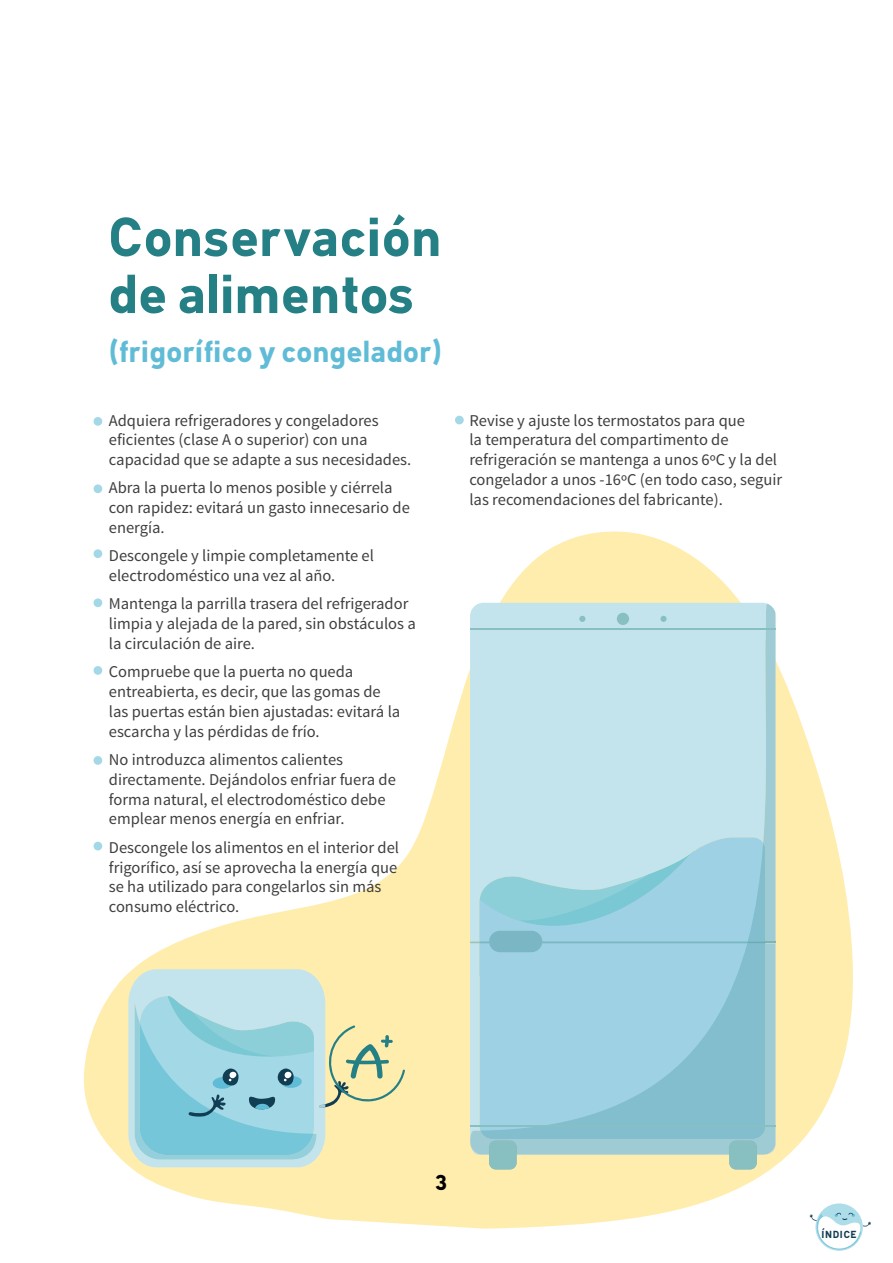
<style>
.page{position:relative;width:893px;height:1263px;background:#fff}
.page>*{position:absolute;margin:0;border:0;box-sizing:border-box;transform-origin:0 0}
.t1{font:700 54px/57px "Klima";color:#258086}
.t2{font:700 30px "Klima";color:#60bcd6}
.t3{font:700 21px "Klima";color:#000}
.t4{font:16.5px/19.8px "Source Sans Pro";color:#3f3f3e}
.t5{font:700 10.2px "Klima";letter-spacing:.07em;color:#123e54}
</style>
<div class="page">
<svg style="left:83px;top:531px;width:770px;height:697px"></svg>
<svg style="left:809px;top:1203px;width:62px;height:48px"></svg>
<div style="left:455px;top:416px;width:9px;height:8px;background:#a3d8e7;border-radius:50%"></div>
<div style="left:94px;top:417px;width:8px;height:9px;background:#a3d8e7;border-radius:50%"></div>
<div style="left:94px;top:484px;width:8px;height:9px;background:#a3d8e7;border-radius:50%"></div>
<div style="left:94px;top:549px;width:8px;height:9px;background:#a3d8e7;border-radius:50%"></div>
<div style="left:94px;top:598px;width:8px;height:9px;background:#a3d8e7;border-radius:50%"></div>
<div style="left:94px;top:666px;width:8px;height:9px;background:#a3d8e7;border-radius:50%"></div>
<div style="left:94px;top:756px;width:8px;height:9px;background:#a3d8e7;border-radius:50%"></div>
<div style="left:94px;top:842px;width:8px;height:8px;background:#a3d8e7;border-radius:50%"></div>
<svg style="left:469px;top:943px;width:306px;height:211px;fill:#a1cbd5"></svg>
<div style="left:471px;top:1140px;width:304px;height:14px;background:#9fcbd5"></div>
<svg style="left:480px;top:976px;width:285px;height:163px;fill:#9ed1e3"></svg>
<div style="left:489px;top:1140px;width:28px;height:29px;background:#88bfc0;border-radius:7px"></div>
<div style="left:729px;top:1140px;width:28px;height:29px;background:#88bfc0;border-radius:7px"></div>
<hr style="left:470px;top:629px;width:306px;height:1px;background:#88bfc0">
<hr style="left:470px;top:1125px;width:306px;height:2px;background:#88bfc0">
<svg style="left:470px;top:604px;width:305px;height:372px"></svg>
<svg style="left:128px;top:969px;width:277px;height:198px"></svg>
<h1 class="t1" style="left:111px;top:202px;width:335px">Conservación de alimentos</h1>
<h2 class="t2" style="left:111px;top:324px;width:333px">(frigorífico y congelador)</h2>
<p class="t4" style="left:109px;top:410px;width:304px">Adquiera refrigeradores y congeladores eficientes (clase A o superior) con una capacidad que se adapte a sus necesidades.</p>
<p class="t4" style="left:109px;top:478px;width:303px">Abra la puerta lo menos posible y ciérrela con rapidez: evitará un gasto innecesario de energía.</p>
<p class="t4" style="left:109px;top:546px;width:267px">Descongele y limpie completamente el electrodoméstico una vez al año.</p>
<p class="t4" style="left:109px;top:594px;width:309px">Mantenga la parrilla trasera del refrigerador limpia y alejada de la pared, sin obstáculos a la circulación de aire.</p>
<p class="t4" style="left:109px;top:662px;width:293px">Compruebe que la puerta no queda entreabierta, es decir, que las gomas de las puertas están bien ajustadas: evitará la escarcha y las pérdidas de frío.</p>
<p class="t4" style="left:109px;top:750px;width:288px">No introduzca alimentos calientes directamente. Dejándolos enfriar fuera de forma natural, el electrodoméstico debe emplear menos energía en enfriar.</p>
<p class="t4" style="left:109px;top:838px;width:292px">Descongele los alimentos en el interior del frigorífico, así se aprovecha la energía que se ha utilizado para congelarlos sin más consumo eléctrico.</p>
<p class="t4" style="left:469px;top:410px;width:314px">Revise y ajuste los termostatos para que<br>la temperatura del compartimento de refrigeración se mantenga a unos 6ºC y la del congelador a unos -16ºC (en todo caso, seguir las recomendaciones del fabricante).</p>
<p class="t3" style="left:436px;top:1163px;width:13px">3</p>
<p class="t5" style="left:822px;top:1224px;width:37px">ÍNDICE</p>
</div>
